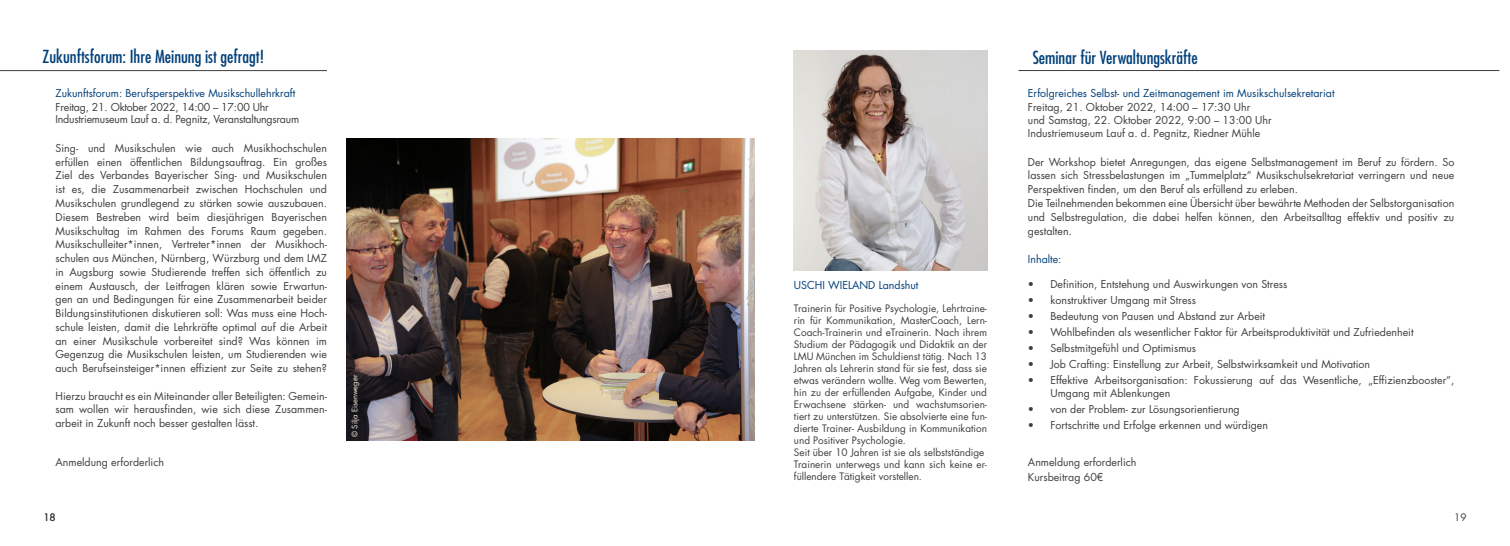
<style>
.page{position:relative;width:1510px;height:546px;background:#fff}
.page>*{position:absolute;margin:0;border:0;box-sizing:border-box;transform-origin:0 0}
.t1{font:condensed 17.5px "Futura";color:#003f7a}
.t2{font:10.62px/13.8px "Futura";color:#3e3e3f}
.t3{font:10.62px/13.8px "Futura";color:#003f7a}
.t4{font:10.62px "Futura";letter-spacing:-.02em;color:#3e3e3f}
.t5{font:10px/12px "Futura";color:#3e3e3f}
.t6{font:7.5px "Futura";color:#faefdb}
.s1{color:#3e3e3f}
.s2{font-size:10.25px;color:#3e3e3f}
.s3{color:#003f7a}
.s4{font-size:10.25px}
</style>
<div class="page">
<hr style="left:0;top:70px;width:327px;height:1px;background:#3e3e3f">
<hr style="left:1018px;top:70px;width:481px;height:1px;background:#3e3e3f">
<img style="left:347px;top:138px;width:408px;height:303px">
<img style="left:794px;top:51px;width:193px;height:220px">
<h1 class="t1" style="left:43px;top:46px;width:223px">Zukunftsforum: Ihre Meinung ist gefragt!</h1>
<h1 class="t1" style="left:1032px;top:47px;width:167px">Seminar für Verwaltungskräfte</h1>
<p class="t3" style="left:56px;top:86px;width:241px">Zukunftsforum: Berufsperspektive Musikschullehrkraft<br><span class="s1">Freitag, 21. Oktober 2022, 14:00</span> <span class="s2">–</span> <span class="s1">17:00 Uhr</span></p>
<p class="t4" style="left:56px;top:112px;width:245px">Industriemuseum Lauf a. d. Pegnitz, Veranstaltungsraum</p>
<p class="t2" style="left:56px;top:141px;width:273px;text-align:justify">Sing- und Musikschulen wie auch Musikhochschulen erfüllen einen öffentlichen Bildungsauftrag. Ein großes Ziel des Verbandes Bayerischer Sing- und Musikschulen ist es, die Zusammenarbeit zwischen Hochschulen und Musikschulen grundlegend zu stärken sowie auszubauen.<br>Diesem Bestreben wird beim diesjährigen Bayerischen Musikschultag im Rahmen des Forums Raum gegeben.<br>Musikschulleiter*innen, Vertreter*innen der Musikhoch&shy;schulen aus München, Nürnberg, Würzburg und dem LMZ in Augsburg sowie Studierende treffen sich öffentlich zu einem Austausch, der Leitfragen klären sowie Erwartun&shy;gen an und Bedingungen für eine Zusammenarbeit beider Bildungsinstitutionen diskutieren soll: Was muss eine Hoch&shy;schule leisten, damit die Lehrkräfte optimal auf die Arbeit an einer Musikschule vorbereitet sind? Was können im Gegenzug die Musikschulen leisten, um Studierenden wie auch Berufseinsteiger*innen effizient zur Seite zu stehen?</p>
<p class="t2" style="left:56px;top:389px;width:273px;text-align:justify">Hierzu braucht es ein Miteinander aller Beteiligten: Gemein&shy;sam wollen wir herausfinden, wie sich diese Zusammen&shy;arbeit in Zukunft noch besser gestalten lässt.</p>
<p class="t2" style="left:56px;top:455px;width:110px">Anmeldung erforderlich</p>
<p class="t2" style="left:1028px;top:86px;width:308px"><span class="s3">Erfolgreiches Selbst- und Zeitmanagement im Musikschulsekretariat<br></span>Freitag, 21. Oktober 2022, 14:00 <span class="s4">–</span> 17:30 Uhr<br>und Samstag, 22. Oktober 2022, 9:00 <span class="s4">–</span> 13:00 Uhr</p>
<p class="t2" style="left:1028px;top:126px;width:234px">Industriemuseum Lauf a. d. Pegnitz, Riedner Mühle</p>
<p class="t2" style="left:1028px;top:155px;width:428px">Der Workshop bietet Anregungen, das eigene Selbstmanagement im Beruf zu fördern. So lassen sich Stressbelastungen im „Tummelplatz“ Musikschulsekretariat verringern und neue Perspektiven finden, um den Beruf als erfüllend zu erleben.<br>Die Teilnehmenden bekommen eine Übersicht über bewährte Methoden der Selbstorganisation und Selbstregulation, die dabei helfen können, den Arbeitsalltag effektiv und positiv zu gestalten.</p>
<p class="t3" style="left:1028px;top:252px;width:35px">Inhalte:</p>
<p class="t2" style="left:1028px;top:277px;width:261px">• Definition, Entstehung und Auswirkungen von Stress</p>
<p class="t2" style="left:1028px;top:293px;width:170px">• konstruktiver Umgang mit Stress</p>
<p class="t2" style="left:1028px;top:309px;width:239px">• Bedeutung von Pausen und Abstand zur Arbeit</p>
<p class="t2" style="left:1028px;top:325px;width:387px">• Wohlbefinden als wesentlicher Faktor für Arbeitsproduktivität und Zufriedenheit</p>
<p class="t2" style="left:1028px;top:341px;width:170px">• Selbstmitgefühl und Optimismus</p>
<p class="t2" style="left:1028px;top:357px;width:344px">• Job Crafting: Einstellung zur Arbeit, Selbstwirksamkeit und Motivation</p>
<p class="t2" style="left:1050px;top:374px;width:405px;line-height:12.5px;text-indent:-23px">• Effektive Arbeitsorganisation: Fokussierung auf das Wesentliche, „Effizienzbooster“,<br>Umgang mit Ablenkungen</p>
<p class="t2" style="left:1028px;top:402px;width:213px">• von der Problem- zur Lösungsorientierung</p>
<p class="t2" style="left:1028px;top:418px;width:242px">• Fortschritte und Erfolge erkennen und würdigen</p>
<p class="t2" style="left:1028px;top:455px;width:110px;line-height:14.2px">Anmeldung erforderlich<br>Kursbeitrag 60€</p>
<p class="t3" style="left:794px;top:278px;width:126px">USCHI WIELAND Landshut</p>
<p class="t5" style="left:794px;top:302px;width:195px">Trainerin für Positive Psychologie, Lehrtraine&shy;rin für Kommunikation, MasterCoach, Lern-Coach-Trainerin und eTrainerin. Nach ihrem Studium der Pädagogik und Didaktik an der LMU München im Schuldienst tätig. Nach 13<br>Jahren als Lehrerin stand für sie fest, dass sie etwas verändern wollte. Weg vom Bewerten, hin zu der erfüllenden Aufgabe, Kinder und Erwachsene stärken- und wachstumsorien&shy;tiert zu unterstützen. Sie absolvierte eine fun&shy;dierte Trainer- Ausbildung in Kommunikation und Positiver Psychologie.<br>Seit über 10 Jahren ist sie als selbstständige Trainerin unterwegs und kann sich keine er&shy;füllendere Tätigkeit vorstellen.</p>
<p class="t6" style="left:350px;top:437px;width:63px;rotate:-90deg">© Silja Eisenweger</p>
<p class="t5" style="left:43px;top:511px;width:14px">18</p>
<p class="t5" style="left:1454px;top:511px;width:14px">19</p>
</div>
